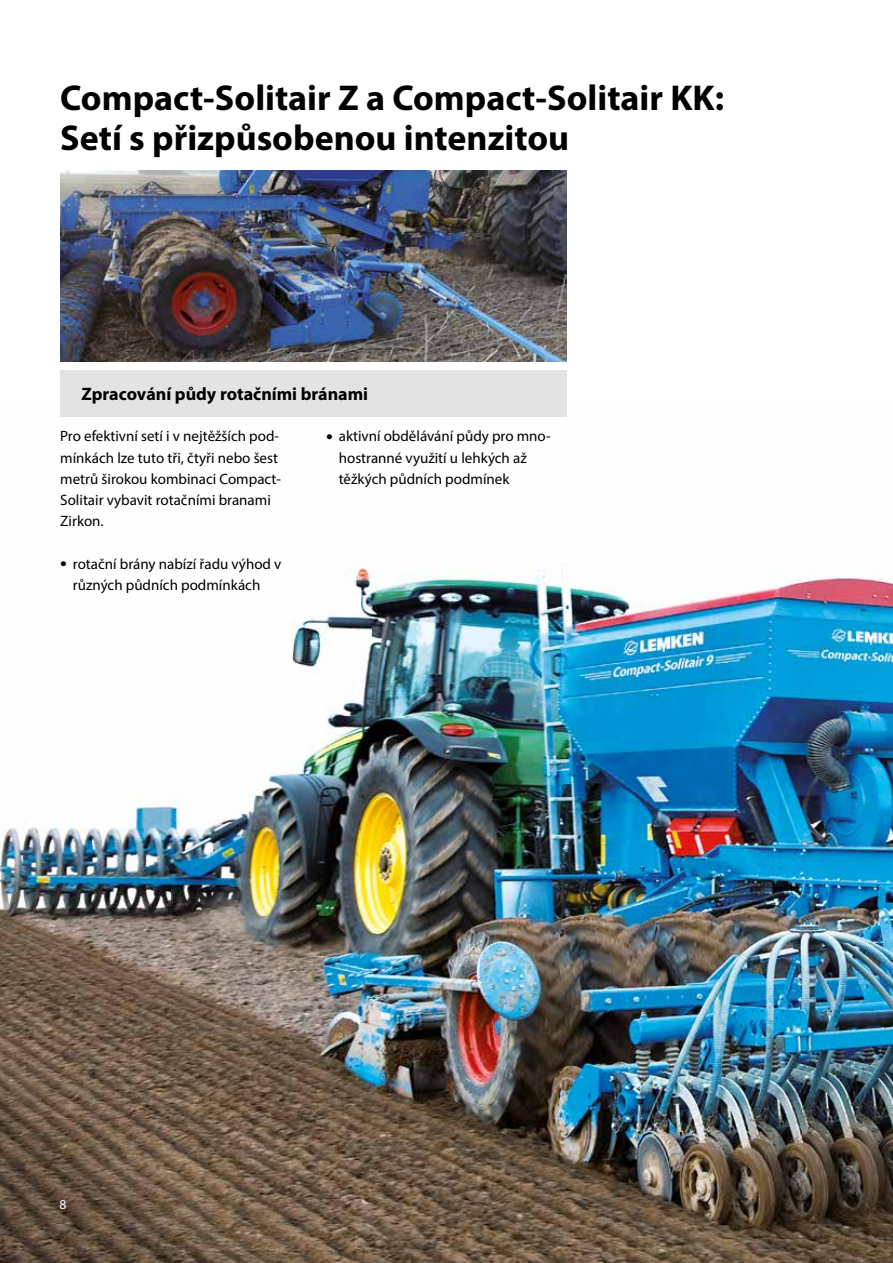
<style>
.page{position:relative;width:893px;height:1263px;background:#fff}
.page>*{position:absolute;margin:0;border:0;box-sizing:border-box;transform-origin:0 0}
.t1{font:700 36px/40.5px "Myriad Pro";color:#000}
.t2{font:700 18px "Myriad Pro";color:#000}
.t3{font:15px/21.3px "Myriad Pro";color:#000}
.t4{font:13.5px "Myriad Pro";color:#fff}
.s1{font-size:24px}
</style>
<div class="page">
<img style="left:0;top:568px;width:893px;height:695px">
<div style="left:60px;top:370px;width:507px;height:47px;background:#e3e3e3"></div>
<img style="left:60px;top:170px;width:507px;height:191px">
<h1 class="t1" style="left:60px;top:76px;width:665px">Compact-Solitair Z a Compact-Solitair KK:<br>Setí s přizpůsobenou intenzitou</h1>
<p class="t2" style="left:81px;top:383px;width:288px">Zpracování půdy rotačními bránami</p>
<p class="t3" style="left:60px;top:425px;width:222px">Pro efektivní setí i v nejtěžších pod&shy;mínkách lze tuto tři, čtyři nebo šest metrů širokou kombinaci Compact-<br>Solitair vybavit rotačními branami<br>Zirkon.</p>
<p class="t3" style="left:60px;top:553px;width:223px;text-align:center"><span class="s1">•</span> rotační brány nabízí řadu výhod v různých půdních podmínkách</p>
<p class="t3" style="left:339px;top:425px;width:213px;text-indent:-13px"><span class="s1">•</span> aktivní obdělávání půdy pro mno&shy;hostranné využití u lehkých až těžkých půdních podmínek</p>
<p class="t4" style="left:60px;top:1196px;width:8px">8</p>
</div>
